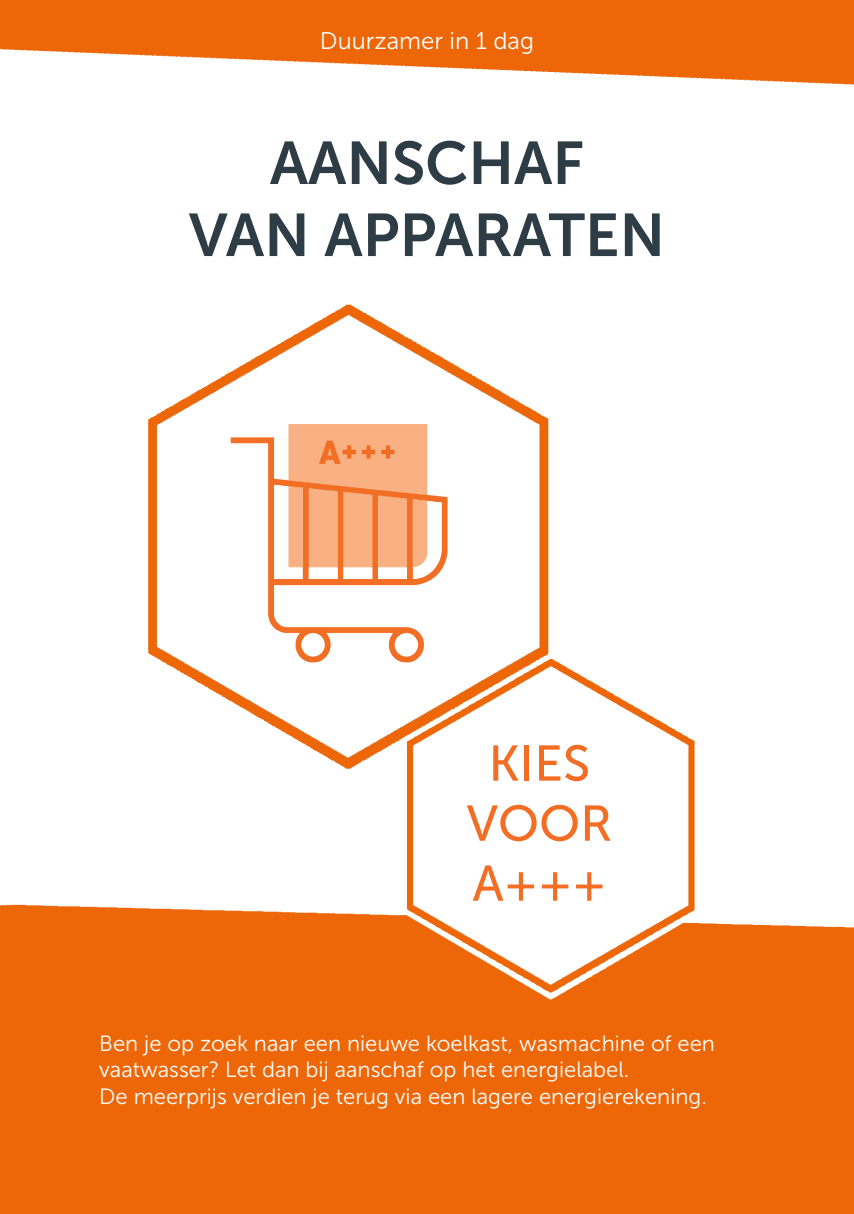
<style>
.page{position:relative;width:854px;height:1214px;background:#fff}
.page>*{position:absolute;margin:0;border:0;box-sizing:border-box;transform-origin:0 0}
.t1{font:60px "Museo Sans 700";color:#2d3c45}
.t2{font:50px "Museo Sans 500";color:#f36e24}
.t3{font:24px "Museo Sans 300";color:#fff}
.t4{font:22px/26.4px "Museo Sans 300";color:#fff}
</style>
<div class="page">
<img style="left:0;top:0;width:853px;height:1213px">
<img style="left:204px;top:398px;width:274px;height:274px">
<p class="t3" style="left:320px;top:28px;width:215px">Duurzamer in 1 dag</p>
<p class="t1" style="left:270px;top:130px;width:315px">AANSCHAF</p>
<p class="t1" style="left:189px;top:202px;width:477px">VAN APPARATEN</p>
<p class="t2" style="left:488px;top:736px;width:103px">KIES</p>
<p class="t2" style="left:466px;top:796px;width:147px">VOOR</p>
<p class="t2" style="left:472px;top:856px;width:135px">A+++</p>
<p class="t4" style="left:99px;top:1029px;width:617px">Ben je op zoek naar een nieuwe koelkast, wasmachine of een vaatwasser? Let dan bij aanschaf op het energielabel.</p>
<p class="t4" style="left:99px;top:1082px;width:608px">De meerprijs verdien je terug via een lagere energierekening.</p>
</div>
